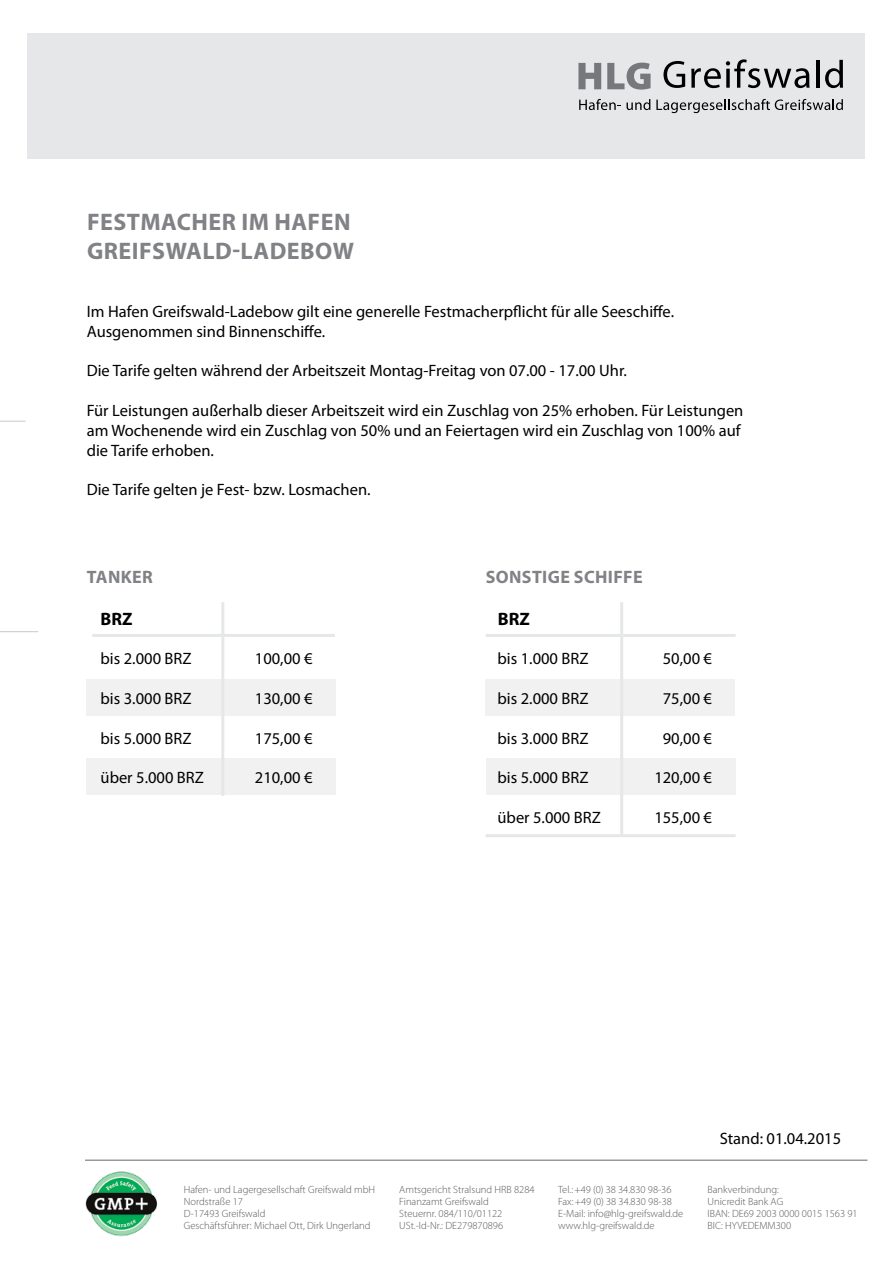
<style>
.page{position:relative;width:893px;height:1263px;background:#fff}
.page>*{position:absolute;margin:0;border:0;box-sizing:border-box;transform-origin:0 0}
.t1{font:700 24px/28.8px "Myriad Pro";letter-spacing:.02em;color:#808285}
.t2{font:700 18px "Myriad Pro";letter-spacing:.02em;color:#808285}
.t3{font:700 18px "Myriad Pro";color:#000}
.t4{font:16.5px/19.8px "Myriad Pro";color:#000}
.t5{font:300 10.5px/12px "Myriad Pro";color:#58595b}
</style>
<div class="page">
<div style="left:486px;top:759px;width:249px;height:36px;background:#f1f1f2"></div>
<div style="left:486px;top:679px;width:249px;height:36px;background:#f1f1f2"></div>
<div style="left:87px;top:759px;width:249px;height:36px;background:#f1f1f2"></div>
<div style="left:86px;top:679px;width:250px;height:36px;background:#f1f1f2"></div>
<svg style="left:0;top:421px;width:26px;height:1px"></svg>
<hr style="left:0;top:631px;width:38px;height:1px;background:#c8c9ca">
<div style="left:28px;top:33px;width:837px;height:125px;background:#e6e7e8"></div>
<svg style="left:578px;top:63px;width:23px;height:26px"></svg>
<svg style="left:607px;top:63px;width:44px;height:27px"></svg>
<svg style="left:663px;top:61px;width:22px;height:27px"></svg>
<svg style="left:691px;top:59px;width:119px;height:29px"></svg>
<hr style="left:816px;top:60px;width:3px;height:28px;background:#000">
<svg style="left:825px;top:60px;width:18px;height:28px"></svg>
<svg style="left:579px;top:99px;width:42px;height:11px"></svg>
<svg style="left:627px;top:99px;width:23px;height:11px"></svg>
<svg style="left:656px;top:99px;width:187px;height:14px"></svg>
<hr style="left:221px;top:602px;width:3px;height:194px;background:#e6e7e8">
<hr style="left:92px;top:634px;width:243px;height:3px;background:#e6e7e8">
<hr style="left:486px;top:634px;width:250px;height:3px;background:#e6e7e8">
<hr style="left:620px;top:602px;width:3px;height:234px;background:#e6e7e8">
<hr style="left:486px;top:834px;width:250px;height:3px;background:#e6e7e8">
<hr style="left:85px;top:1159px;width:782px;height:2px;background:#77787b">
<img style="left:85px;top:1171px;width:73px;height:65px">
<h1 class="t1" style="left:87px;top:206px;width:268px">FESTMACHER IM HAFEN<br>GREIFSWALD-LADEBOW</h1>
<p class="t4" style="left:87px;top:301px;width:589px">Im Hafen Greifswald-Ladebow gilt eine generelle Festmacherpflicht für alle Seeschiffe.<br>Ausgenommen sind Binnenschiffe.</p>
<p class="t4" style="left:87px;top:361px;width:542px">Die Tarife gelten während der Arbeitszeit Montag-Freitag von 07.00 - 17.00 Uhr.</p>
<p class="t4" style="left:87px;top:400px;width:658px">Für Leistungen außerhalb dieser Arbeitszeit wird ein Zuschlag von 25% erhoben. Für Leistungen am Wochenende wird ein Zuschlag von 50% und an Feiertagen wird ein Zuschlag von 100% auf die Tarife erhoben.</p>
<p class="t4" style="left:87px;top:479px;width:285px">Die Tarife gelten je Fest- bzw. Losmachen.</p>
<p class="t2" style="left:87px;top:565px;width:56px">TANKER</p>
<p class="t2" style="left:486px;top:565px;width:138px">SONSTIGE SCH IFFE</p>
<p class="t3" style="left:101px;top:607px;width:33px">BRZ</p>
<p class="t3" style="left:498px;top:607px;width:33px">BRZ</p>
<p class="t4" style="left:101px;top:649px;width:92px">bis 2.000 BRZ</p>
<p class="t4" style="left:101px;top:688px;width:92px">bis 3.000 BRZ</p>
<p class="t4" style="left:101px;top:728px;width:92px">bis 5.000 BRZ</p>
<p class="t4" style="left:101px;top:767px;width:105px">über 5.000 BRZ</p>
<p class="t4" style="left:255px;top:649px;width:59px">100,00 €</p>
<p class="t4" style="left:255px;top:688px;width:59px">130,00 €</p>
<p class="t4" style="left:255px;top:728px;width:59px">175,00 €</p>
<p class="t4" style="left:255px;top:767px;width:59px">210,00 €</p>
<p class="t4" style="left:497px;top:649px;width:92px">bis 1.000 BRZ</p>
<p class="t4" style="left:497px;top:688px;width:92px">bis 2.000 BRZ</p>
<p class="t4" style="left:497px;top:728px;width:92px">bis 3.000 BRZ</p>
<p class="t4" style="left:497px;top:767px;width:92px">bis 5.000 BRZ</p>
<p class="t4" style="left:497px;top:807px;width:105px">über 5.000 BRZ</p>
<p class="t4" style="left:663px;top:649px;width:51px">50,00 €</p>
<p class="t4" style="left:663px;top:688px;width:51px">75,00 €</p>
<p class="t4" style="left:663px;top:728px;width:51px">90,00 €</p>
<p class="t4" style="left:654px;top:767px;width:59px">120,00 €</p>
<p class="t4" style="left:654px;top:807px;width:59px">155,00 €</p>
<p class="t4" style="left:720px;top:1128px;width:123px">Stand: 01.04.2015</p>
<p class="t5" style="left:184px;top:1184px;width:193px">Hafen- und Lagergesellschaft Greifswald mbH<br>Nordstraße 17<br>D-17493 Greifswald<br>Geschäftsführer: Michael Ott, Dirk Ungerland</p>
<p class="t5" style="left:558px;top:1184px;width:127px">Tel.: +49 (0) 38 34.830 98-36<br>Fax: +49 (0) 38 34.830 98-38<br>E-Mail: info@hlg-greifswald.de www.hlg-greifswald.de</p>
<p class="t5" style="left:399px;top:1184px;width:137px">Amtsgericht Stralsund HRB 8284<br>Finanzamt Greifswald<br>Steuernr. 084/110/01122<br>USt.-Id-Nr.: DE279870896</p>
<p class="t5" style="left:708px;top:1184px;width:152px">Bankverbindung:<br>Unicredit Bank AG<br>IBAN: DE69 2003 0000 0015 1563 91<br>BIC: HYVEDEMM300</p>
</div>
